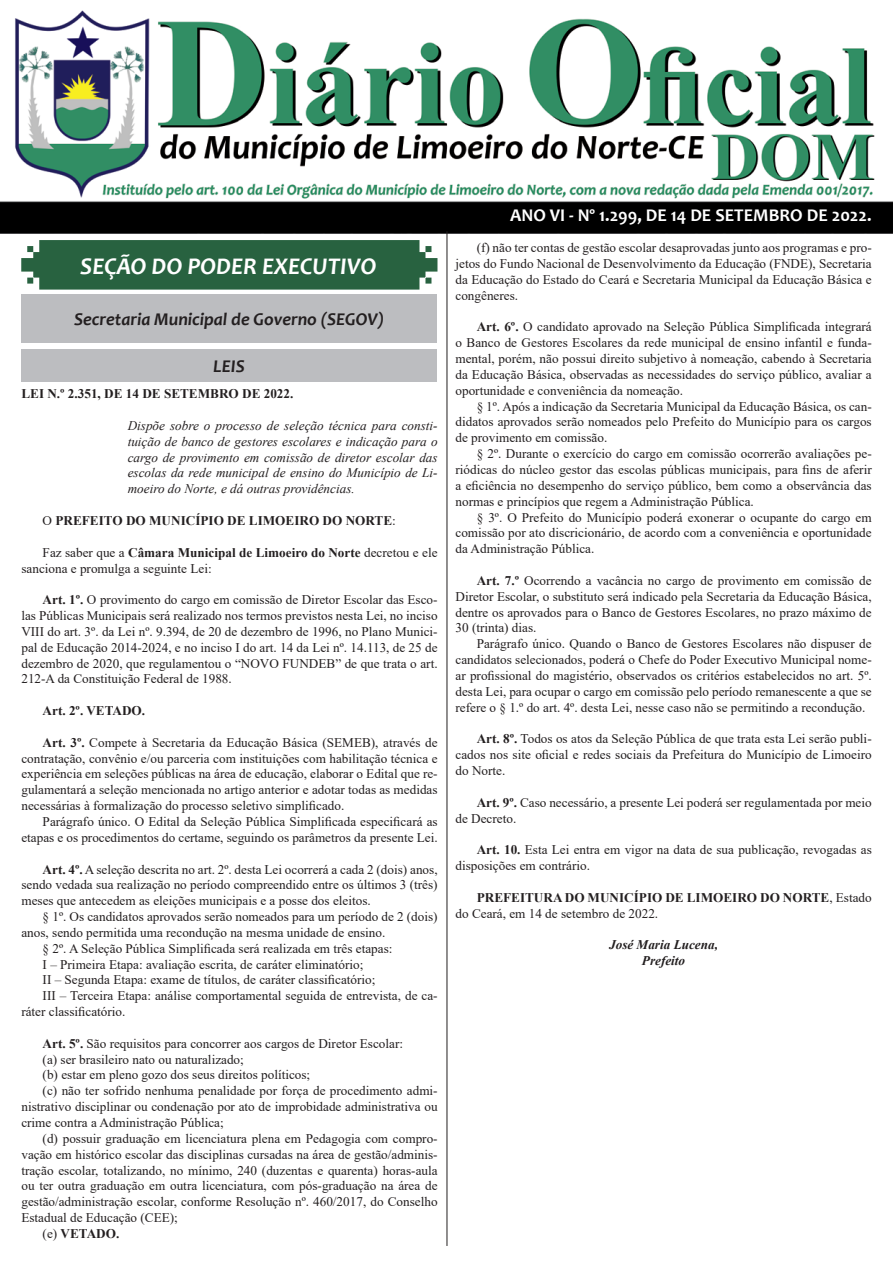
<style>
.page{position:relative;width:893px;height:1263px;background:#fff}
.page>*{position:absolute;margin:0;border:0;box-sizing:border-box;transform-origin:0 0}
.t1{font:italic 700 24px "Candara";color:#fff}
.t2{font:italic 700 18px "Candara";color:#231f20}
.t3{font:700 18px "Candara";color:#fff}
.t4{font:13.2px/15.9px "Times New Roman";color:#231f20;text-align:justify}
.t5{font:italic 13.2px/15.9px "Times New Roman";color:#231f20;text-align:justify}
.t6{font:700 13.2px/15.9px "Times New Roman";color:#231f20}
.t7{font:italic 700 13.2px "Times New Roman";color:#231f20}
.s1{font-weight:400}
.s2{font-weight:700}
</style>
<div class="page">
<img style="left:0;top:10px;width:893px;height:224px">
<svg style="left:21px;top:240px;width:416px;height:50px;background:#346a4a"></svg>
<hr style="left:447px;top:231px;width:1px;height:1015px;background:#231f20">
<div style="left:21px;top:349px;width:416px;height:33px;background:#bcbdc0"></div>
<div style="left:21px;top:294px;width:416px;height:49px;background:#bcbdc0"></div>
<p class="t1" style="left:80px;top:251px;width:298px">SEÇÃO DO PODER EXECUTIVO</p>
<p class="t2" style="left:74px;top:308px;width:312px">Secretaria Municipal de Governo (SEGOV)</p>
<p class="t2" style="left:213px;top:355px;width:33px">LEIS</p>
<p class="t6" style="left:21px;top:385px;width:274px">LEI N.º 2.351, DE 14 DE SETEMBRO DE 2022.</p>
<p class="t5" style="left:128px;top:417px;width:311px">Dispõe sobre o processo de seleção técnica para consti&shy;tuição de banco de gestores escolares e indicação para o cargo de provimento em comissão de diretor escolar das escolas da rede municipal de ensino do Município de Li&shy;moeiro do Norte, e dá outras providências.</p>
<p class="t6" style="left:43px;top:512px;width:355px"><span class="s1">O</span> PREFEITO DO MUNICÍPIO DE LIMOEIRO DO NORTE<span class="s1">:</span></p>
<p class="t4" style="left:21px;top:544px;width:418px;text-indent:21px">Faz saber que a <span class="s2">Câmara Municipal de Limoeiro do Norte</span> decretou e ele sanciona e promulga a seguinte Lei:</p>
<p class="t4" style="left:21px;top:591px;width:418px;text-indent:21px"><span class="s2">Art. 1º.</span> O provimento do cargo em comissão de Diretor Escolar das Esco&shy;las Públicas Municipais será realizado nos termos previstos nesta Lei, no inciso VIII do art. 3º. da Lei nº. 9.394, de 20 de dezembro de 1996, no Plano Munici&shy;pal de Educação 2014-2024, e no inciso I do art. 14 da Lei nº. 14.113, de 25 de dezembro de 2020, que regulamentou o “NOVO FUNDEB” de que trata o art.<br>212-A da Constituição Federal de 1988.</p>
<p class="t6" style="left:43px;top:702px;width:104px">Art. 2º. VETADO.</p>
<p class="t4" style="left:21px;top:734px;width:418px;text-indent:21px"><span class="s2">Art. 3º.</span> Compete à Secretaria da Educação Básica (SEMEB), através de contratação, convênio e/ou parceria com instituições com habilitação técnica e experiência em seleções públicas na área de educação, elaborar o Edital que re&shy;gulamentará a seleção mencionada no artigo anterior e adotar todas as medidas necessárias à formalização do processo seletivo simplificado.</p>
<p class="t4" style="left:21px;top:813px;width:418px;text-align:right">Parágrafo único. O Edital da Seleção Pública Simplificada especificará as etapas e os procedimentos do certame, seguindo os parâmetros da presente Lei.</p>
<p class="t4" style="left:21px;top:861px;width:418px;text-indent:21px"><span class="s2">Art. 4º.</span> A seleção descrita no art. 2º. desta Lei ocorrerá a cada 2 (dois) anos, sendo vedada sua realização no período compreendido entre os últimos 3 (três) meses que antecedem as eleições municipais e a posse dos eleitos.</p>
<p class="t4" style="left:21px;top:908px;width:418px;text-indent:21px">§ 1º. Os candidatos aprovados serão nomeados para um período de 2 (dois) anos, sendo permitida uma recondução na mesma unidade de ensino.</p>
<p class="t4" style="left:43px;top:940px;width:351px">§ 2º. A Seleção Pública Simplificada será realizada em três etapas:</p>
<p class="t4" style="left:43px;top:956px;width:322px">I – Primeira Etapa: avaliação escrita, de caráter eliminatório;</p>
<p class="t4" style="left:43px;top:972px;width:334px">II – Segunda Etapa: exame de títulos, de caráter classificatório;</p>
<p class="t4" style="left:21px;top:987px;width:418px;text-indent:21px">III – Terceira Etapa: análise comportamental seguida de entrevista, de ca&shy;ráter classificatório.</p>
<p class="t4" style="left:43px;top:1035px;width:362px"><span class="s2">Art. 5º.</span> São requisitos para concorrer aos cargos de Diretor Escolar:</p>
<p class="t4" style="left:43px;top:1051px;width:203px">(a) ser brasileiro nato ou naturalizado;</p>
<p class="t4" style="left:43px;top:1067px;width:269px">(b) estar em pleno gozo dos seus direitos políticos;</p>
<p class="t4" style="left:21px;top:1082px;width:418px;text-indent:21px">(c) não ter sofrido nenhuma penalidade por força de procedimento admi&shy;nistrativo disciplinar ou condenação por ato de improbidade administrativa ou crime contra a Administração Pública;</p>
<p class="t4" style="left:21px;top:1130px;width:418px;text-indent:21px">(d) possuir graduação em licenciatura plena em Pedagogia com compro&shy;vação em histórico escolar das disciplinas cursadas na área de gestão/adminis&shy;tração escolar, totalizando, no mínimo, 240 (duzentas e quarenta) horas-aula ou ter outra graduação em outra licenciatura, com pós-graduação na área de gestão/administração escolar, conforme Resolução nº. 460/2017, do Conselho Estadual de Educação (CEE);</p>
<p class="t6" style="left:43px;top:1225px;width:78px"><span class="s1">(e)</span> VETADO.</p>
<p class="t3" style="left:510px;top:204px;width:363px">ANO VI - Nº 1.299, DE 14 DE SETEMBRO DE 2022.</p>
<p class="t4" style="left:455px;top:239px;width:418px;text-indent:21px">(f) não ter contas de gestão escolar desaprovadas junto aos programas e pro&shy;jetos do Fundo Nacional de Desenvolvimento da Educação (FNDE), Secretaria da Educação do Estado do Ceará e Secretaria Municipal da Educação Básica e congêneres.</p>
<p class="t4" style="left:455px;top:319px;width:418px;text-indent:21px"><span class="s2">Art. 6º.</span> O candidato aprovado na Seleção Pública Simplificada integrará o Banco de Gestores Escolares da rede municipal de ensino infantil e funda&shy;mental, porém, não possui direito subjetivo à nomeação, cabendo à Secretaria da Educação Básica, observadas as necessidades do serviço público, avaliar a oportunidade e conveniência da nomeação.</p>
<p class="t4" style="left:455px;top:398px;width:418px;text-indent:21px">§ 1º. Após a indicação da Secretaria Municipal da Educação Básica, os can&shy;didatos aprovados serão nomeados pelo Prefeito do Município para os cargos de provimento em comissão.</p>
<p class="t4" style="left:455px;top:445px;width:418px;text-indent:21px">§ 2º. Durante o exercício do cargo em comissão ocorrerão avaliações pe&shy;riódicas do núcleo gestor das escolas públicas municipais, para fins de aferir a eficiência no desempenho do serviço público, bem como a observância das normas e princípios que regem a Administração Pública.</p>
<p class="t4" style="left:455px;top:509px;width:418px;text-indent:21px">§ 3º. O Prefeito do Município poderá exonerar o ocupante do cargo em comissão por ato discricionário, de acordo com a conveniência e oportunidade da Administração Pública.</p>
<p class="t4" style="left:455px;top:572px;width:418px;text-indent:21px"><span class="s2">Art. 7.º</span> Ocorrendo a vacância no cargo de provimento em comissão de Diretor Escolar, o substituto será indicado pela Secretaria da Educação Básica, dentre os aprovados para o Banco de Gestores Escolares, no prazo máximo de 30 (trinta) dias.</p>
<p class="t4" style="left:455px;top:635px;width:418px;text-indent:21px">Parágrafo único. Quando o Banco de Gestores Escolares não dispuser de candidatos selecionados, poderá o Chefe do Poder Executivo Municipal nome&shy;ar profissional do magistério, observados os critérios estabelecidos no art. 5º. desta Lei, para ocupar o cargo em comissão pelo período remanescente a que se refere o § 1.º do art. 4º. desta Lei, nesse caso não se permitindo a recondução.</p>
<p class="t4" style="left:455px;top:730px;width:418px;text-indent:21px"><span class="s2">Art. 8º.</span> Todos os atos da Seleção Pública de que trata esta Lei serão publi&shy;cados nos site oficial e redes sociais da Prefeitura do Município de Limoeiro do Norte.</p>
<p class="t4" style="left:455px;top:794px;width:418px;text-indent:21px"><span class="s2">Art. 9º.</span> Caso necessário, a presente Lei poderá ser regulamentada por meio de Decreto.</p>
<p class="t4" style="left:455px;top:841px;width:418px;text-indent:21px"><span class="s2">Art. 10.</span> Esta Lei entra em vigor na data de sua publicação, revogadas as disposições em contrário.</p>
<p class="t6" style="left:455px;top:889px;width:418px;text-indent:21px">PREFEITURA DO MUNICÍPIO DE LIMOEIRO DO NORTE<span class="s1">, Estado do Ceará, em 14 de setembro de 2022.</span></p>
<p class="t7" style="left:609px;top:935px;width:110px">José Maria Lucena,</p>
<p class="t7" style="left:642px;top:951px;width:45px">Prefeito</p>
</div>
